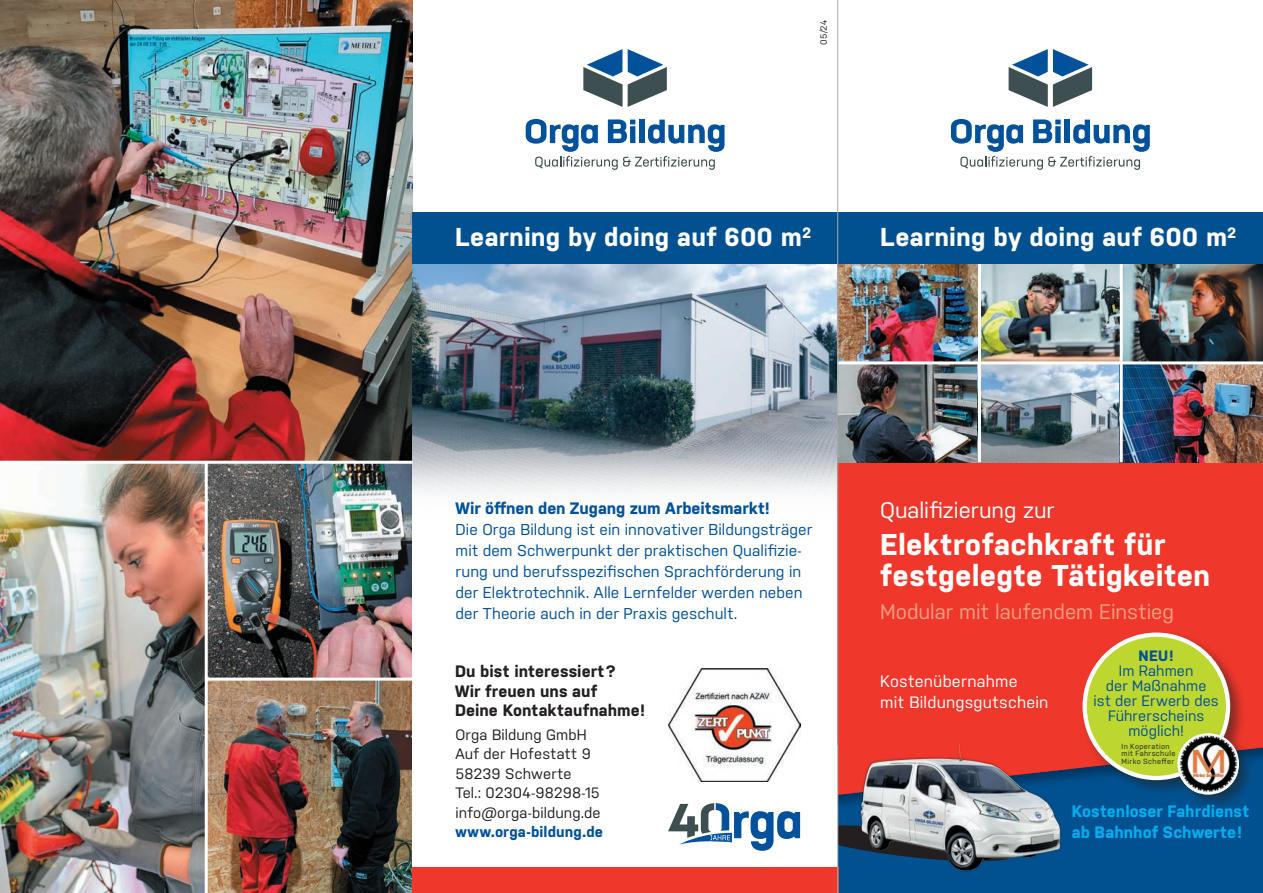
<style>
.page{position:relative;width:1263px;height:893px;background:#fff}
.page>*{position:absolute;margin:0;border:0;box-sizing:border-box;transform-origin:0 0}
.t1{font:700 30px/31.5px "Nudista";letter-spacing:.005em;color:#fff}
.t2{font:700 25.8px "Nudista";letter-spacing:.005em;color:#fff}
.t3{font:22.5px "Nudista";letter-spacing:-.005em;color:#fff}
.t4{font:21px "Nudista";letter-spacing:-.005em;color:#f69e81}
.t5{font:700 16.5px/19.5px "Nudista";letter-spacing:.005em;color:#231f20}
.t6{font:700 16.5px/21px "Nudista";letter-spacing:.005em;color:#00aeef}
.t7{font:16.5px/21px "Nudista";letter-spacing:.01em;color:#fff}
.t8{font:700 16.5px "Nudista";letter-spacing:-.005em;color:#01519b}
.t9{font:15.75px/21px "Nudista";letter-spacing:.005em;color:#01519b}
.t10{font:15px/19.5px "Nudista";letter-spacing:.01em;color:#231f20}
.t11{font:15px/15px "Nudista";letter-spacing:.005em;color:#01519b;text-align:center}
.t12{font:700 15px "Nudista";letter-spacing:.01em;color:#01519b}
.t13{font:9px "Nudista";color:#231f20}
.t14{font:7.5px/7.5px "Nudista";letter-spacing:.05em;color:#231f20}
</style>
<div class="page">
<img style="left:838px;top:264px;width:425px;height:198px">
<img style="left:208px;top:681px;width:204px;height:212px">
<img style="left:0;top:0;width:412px;height:461px">
<img style="left:208px;top:464px;width:204px;height:214px">
<img style="left:0;top:464px;width:205px;height:429px">
<img style="left:412px;top:264px;width:425px;height:230px">
<div style="left:838px;top:462px;width:425px;height:431px;background:#ef372b"></div>
<div style="left:814px;top:744px;width:449px;height:149px;background:#231f20;opacity:.4"></div>
<img style="left:838px;top:264px;width:140px;height:97px">
<hr style="left:978px;top:264px;width:3px;height:198px;background:#fff">
<hr style="left:1120px;top:264px;width:3px;height:198px;background:#fff">
<svg style="left:1008px;top:49px;width:84px;height:58px"></svg>
<svg style="left:951px;top:119px;width:199px;height:51px"></svg>
<svg style="left:583px;top:49px;width:39px;height:58px"></svg>
<svg style="left:628px;top:49px;width:39px;height:58px"></svg>
<svg style="left:526px;top:119px;width:198px;height:51px"></svg>
<div style="left:838px;top:213px;width:425px;height:51px;background:#015190"></div>
<div style="left:412px;top:213px;width:426px;height:51px;background:#015190"></div>
<hr style="left:838px;top:361px;width:425px;height:3px;background:#fff">
<svg style="left:668px;top:803px;width:187px;height:60px"></svg>
<img style="left:855px;top:743px;width:212px;height:132px">
<div style="left:803px;top:745px;width:35px;height:148px;background:#fff"></div>
<div style="left:412px;top:867px;width:426px;height:26px;background:#ef372b"></div>
<hr style="left:837px;top:0;width:1px;height:893px;background:#a8a9ad">
<img style="left:668px;top:668px;width:133px;height:113px">
<div style="left:1080px;top:630px;width:166px;height:166px;background:#231f20;opacity:.5"></div>
<div style="left:1085px;top:635px;width:143px;height:143px;background:#bed630;border-radius:50%"></div>
<div style="left:1082px;top:632px;width:148px;height:148px;border:4px solid #fff;border-radius:50%"></div>
<div style="left:1175px;top:731px;width:80px;height:79px;background:#231f20;opacity:.5"></div>
<svg style="left:1177px;top:733px;width:62px;height:62px"></svg>
<img style="left:1179px;top:735px;width:58px;height:58px">
<p class="t13" style="left:819px;top:45px;width:26px;rotate:-90deg">05/24</p>
<h2 class="t2" style="left:455px;top:222px;width:358px">Learning by doing auf 600 m<sup>2</sup></h2>
<h2 class="t2" style="left:880px;top:222px;width:358px">Learning by doing auf 600 m<sup>2</sup></h2>
<p class="t8" style="left:455px;top:499px;width:316px">Wir öffnen den Zugang zum Arbeitsmarkt!</p>
<p class="t9" style="left:455px;top:519px;width:358px">Die Orga Bildung ist ein innovativer Bildungsträger mit dem Schwerpunkt der praktischen Qualifizie&shy;rung und berufsspezifischen Sprachförderung in der Elektrotechnik. Alle Lernfelder werden neben der Theorie auch in der Praxis geschult.</p>
<p class="t5" style="left:455px;top:662px;width:192px">Du bist interessiert?<br>Wir freuen uns auf<br>Deine Kontaktaufnahme!</p>
<p class="t10" style="left:455px;top:725px;width:147px">Orga Bildung GmbH<br>Auf der Hofestatt 9<br>58239 Schwerte<br>Tel.: 02304-98298-15 info@orga-bildung.de</p>
<p class="t12" style="left:455px;top:823px;width:149px">www.orga-bildung.de</p>
<h3 class="t3" style="left:880px;top:498px;width:176px">Qualifizierung zur</h3>
<h1 class="t1" style="left:880px;top:528px;width:331px">Elektrofachkraft für festgelegte Tätigkeiten</h1>
<h3 class="t4" style="left:880px;top:600px;width:295px">Modular mit laufendem Einstieg</h3>
<p class="t7" style="left:880px;top:671px;width:170px">Kostenübernahme<br>mit Bildungsgutschein</p>
<p class="t12" style="left:1139px;top:647px;width:37px">NEU!</p>
<p class="t11" style="left:1094px;top:663px;width:127px">Im Rahmen<br>der Maßnahme<br>ist der Erwerb des<br>Führerscheins möglich!</p>
<p class="t14" style="left:1122px;top:742px;width:55px">In Koperation mit Fahrschule<br>Mirko Scheffer</p>
<p class="t6" style="left:1072px;top:800px;width:179px">Kostenloser Fahrdienst ab Bahnhof Schwerte!</p>
</div>
